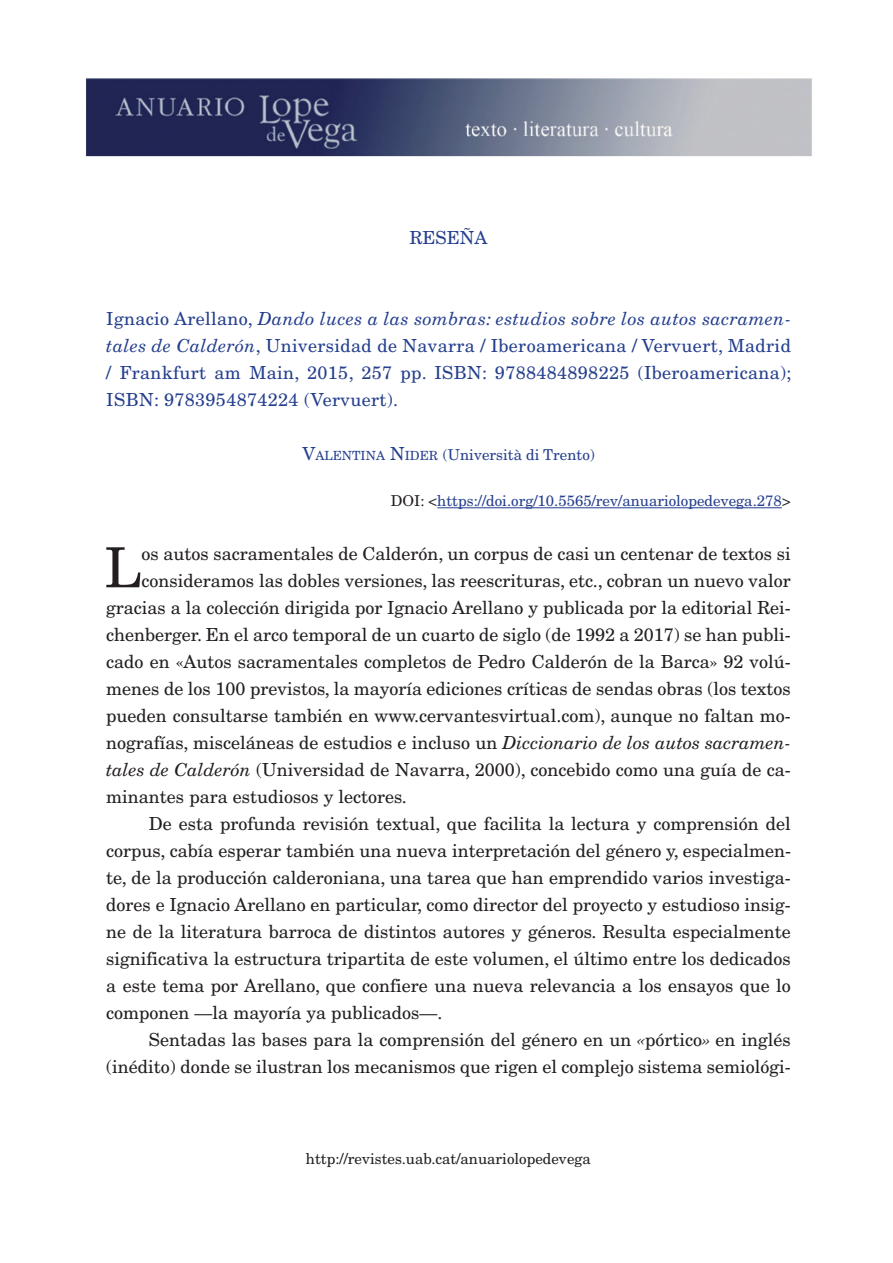
<style>
.page{position:relative;width:893px;height:1263px;background:#fff}
.page>*{position:absolute;margin:0;border:0;box-sizing:border-box;transform-origin:0 0}
.t1{font:55.35px "New Century Schlbk LT Std";color:#231f20}
.t2{font:18px "New Century Schlbk LT Std";color:#231f20}
.t3{font:18px/27px "New Century Schlbk LT Std";letter-spacing:.02em;color:#253f8e;text-align:justify}
.t4{font:15px "New Century Schlbk LT Std";color:#253f8e}
.t5{font:15px "New Century Schlbk LT Std";color:#231f20}
.s1{font-style:italic}
.s2{font-size:18px}
.s3{font-size:12.6px}
.s4{color:#231f20}
</style>
<div class="page">
<img style="left:85px;top:79px;width:727px;height:78px">
<hr style="left:437px;top:507px;width:345px;height:1px;background:#253f8e">
<p class="t3" style="left:410px;top:224px;width:79px">RESEÑA</p>
<p class="t3" style="left:106px;top:305px;width:687px">Ignacio Arellano, <span class="s1">Dando luces a las sombras: estudios sobre los autos sacramen&shy;tales de Calderón</span>, Universidad de Navarra / Iberoamericana / Vervuert, Madrid / Frankfurt am Main, 2015, 257 pp. ISBN: 9788484898225 (Iberoamericana); ISBN: 9783954874224 (Vervuert).</p>
<p class="t4" style="left:302px;top:445px;width:294px"><span class="s2">V</span><span class="s3">ALENTINA</span> <span class="s2">N</span><span class="s3">IDER</span> (Università di Trento)</p>
<p class="t4" style="left:391px;top:492px;width:401px"><span class="s4">DOI: &lt;</span>https://doi.org/10.5565/rev/anuariolopedevega.278<span class="s4">&gt;</span></p>
<h1 class="t1" style="left:105px;top:534px;width:38px">L</h1>
<p class="t2" style="left:142px;top:543px;width:651px">os autos sacramentales de Calderón, un corpus de casi un centenar de textos si</p>
<p class="t2" style="left:142px;top:570px;width:651px">consideramos las dobles versiones, las reescrituras, etc., cobran un nuevo valor</p>
<p class="t2" style="left:106px;top:597px;width:686px">gracias a la colección dirigida por Ignacio Arellano y publicada por la editorial Rei-</p>
<p class="t2" style="left:106px;top:624px;width:686px">chenberger. En el arco temporal de un cuarto de siglo (de 1992 a 2017) se han publi-</p>
<p class="t2" style="left:106px;top:651px;width:686px">cado en «Autos sacramentales completos de Pedro Calderón de la Barca» 92 volú-</p>
<p class="t2" style="left:106px;top:678px;width:686px">menes de los 100 previstos, la mayoría ediciones críticas de sendas obras (los textos</p>
<p class="t2" style="left:106px;top:705px;width:686px">pueden consultarse también en www.cervantesvirtual.com), aunque no faltan mo-</p>
<p class="t2" style="left:106px;top:732px;width:686px">nografías, misceláneas de estudios e incluso un <span class="s1">Diccionario de los autos sacramen-</span></p>
<p class="t2" style="left:106px;top:759px;width:686px"><span class="s1">tales de Calderón</span> (Universidad de Navarra, 2000), concebido como una guía de ca-</p>
<p class="t2" style="left:106px;top:786px;width:302px">minantes para estudiosos y lectores.</p>
<p class="t2" style="left:149px;top:813px;width:643px">De esta profunda revisión textual, que facilita la lectura y comprensión del</p>
<p class="t2" style="left:106px;top:840px;width:686px">corpus, cabía esperar también una nueva interpretación del género y, especialmen-</p>
<p class="t2" style="left:106px;top:867px;width:686px">te, de la producción calderoniana, una tarea que han emprendido varios investiga-</p>
<p class="t2" style="left:106px;top:894px;width:686px">dores e Ignacio Arellano en particular, como director del proyecto y estudioso insig-</p>
<p class="t2" style="left:106px;top:921px;width:686px">ne de la literatura barroca de distintos autores y géneros. Resulta especialmente</p>
<p class="t2" style="left:106px;top:948px;width:686px">significativa la estructura tripartita de este volumen, el último entre los dedicados</p>
<p class="t2" style="left:106px;top:975px;width:686px">a este tema por Arellano, que confiere una nueva relevancia a los ensayos que lo</p>
<p class="t2" style="left:106px;top:1002px;width:338px">componen —la mayoría ya publicados—.</p>
<p class="t2" style="left:149px;top:1029px;width:644px">Sentadas las bases para la comprensión del género en un <span class="s1">«</span>pórtico<span class="s1">»</span> en inglés</p>
<p class="t2" style="left:106px;top:1056px;width:686px">(inédito) donde se ilustran los mecanismos que rigen el complejo sistema semiológi-</p>
<p class="t5" style="left:306px;top:1150px;width:286px">http://revistes.uab.cat/anuariolopedevega</p>
</div>
